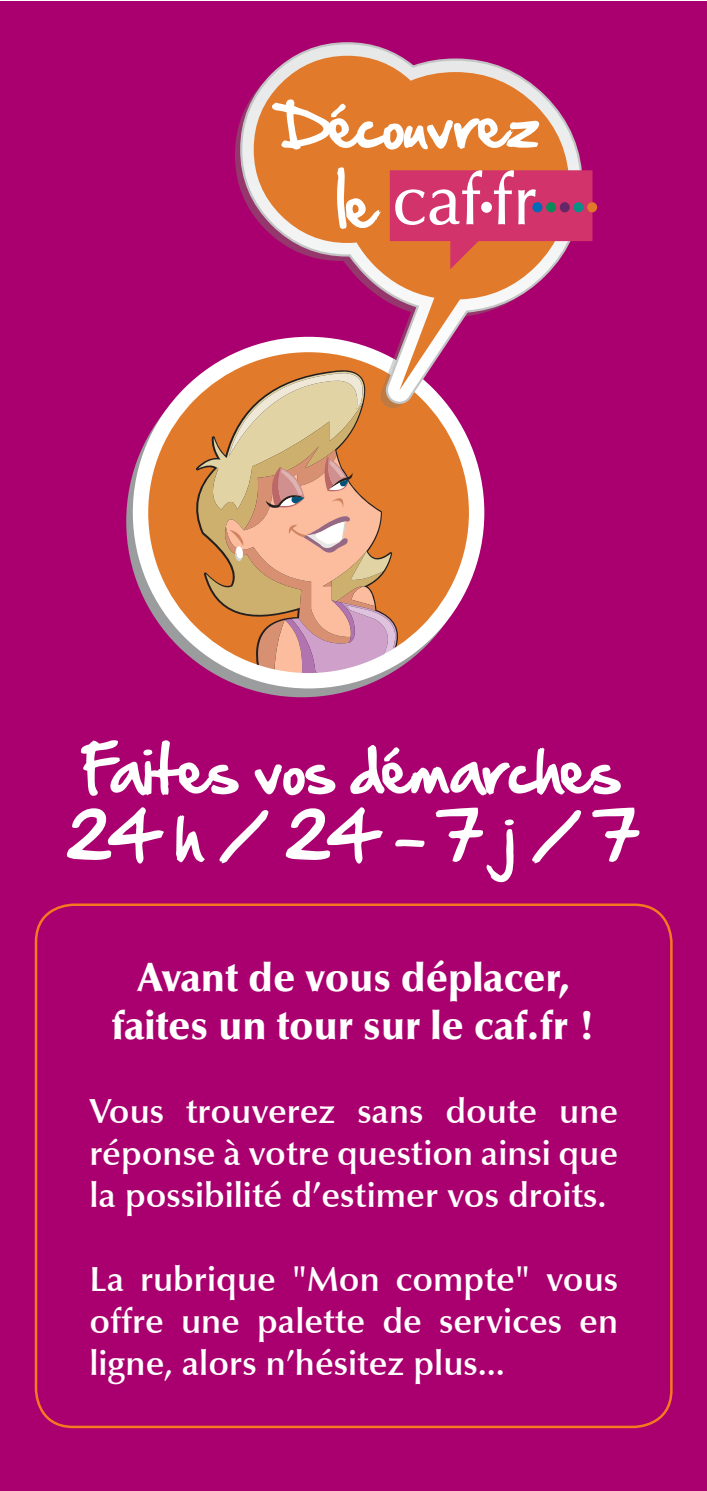
<style>
.page{position:relative;width:707px;height:1491px;background:#fff}
.page>*{position:absolute;margin:0;border:0;box-sizing:border-box;transform-origin:0 0}
.t1{font:57.5px/67.5px "Hand Of Sean";color:#fff;text-align:center}
.t2{font:55px/80px "Hand Of Sean";color:#fff}
.t3{font:900 40px/48px "Optima LT";color:#fff;text-align:center}
.t4{font:600 35px/42px "Optima LT";color:#fff;text-align:justify}
</style>
<div class="page">
<div style="left:0;top:1px;width:707px;height:1489px;background:#aa006f"></div>
<svg style="left:126px;top:473px;width:232px;height:224px"></svg>
<svg style="left:133px;top:353px;width:351px;height:335px"></svg>
<svg style="left:193px;top:358px;width:227px;height:324px;background:#da9e76"></svg>
<svg style="left:239px;top:42px;width:343px;height:361px"></svg>
<svg style="left:254px;top:56px;width:315px;height:334px"></svg>
<svg style="left:256px;top:58px;width:311px;height:313px;fill:#e17b2b"></svg>
<svg style="left:390px;top:170px;width:202px;height:99px;background:#d7566e"></svg>
<div style="left:481px;top:202px;width:11px;height:11px;background:#fff;border-radius:50%"></div>
<div style="left:587px;top:202px;width:10px;height:10px;background:#e07a2a;border-radius:50%"></div>
<div style="left:560px;top:202px;width:10px;height:10px;background:#632865;border-radius:50%"></div>
<div style="left:532px;top:202px;width:10px;height:10px;background:#006bb6;border-radius:50%"></div>
<div style="left:573px;top:202px;width:10px;height:10px;background:#099188;border-radius:50%"></div>
<div style="left:546px;top:202px;width:10px;height:10px;background:#0c8958;border-radius:50%"></div>
<h2 class="t2" style="left:337px;top:85px;width:204px;text-indent:-57px">Découvrez le</h2>
<h1 class="t1" style="left:67px;top:735px;width:573px">Faites vos démarches<br>24 h / 24 - 7 j / 7</h1>
<p class="t3" style="left:111px;top:953px;width:486px">Avant de vous déplacer, faites un tour sur le caf.fr !</p>
<p class="t4" style="left:89px;top:1090px;width:530px">Vous trouverez sans doute une réponse à votre question ainsi que la possibilité d’estimer vos droits.</p>
<p class="t4" style="left:89px;top:1258px;width:530px">La rubrique "Mon compte" vous offre une palette de services en ligne, alors n’hésitez plus...</p>
</div>
